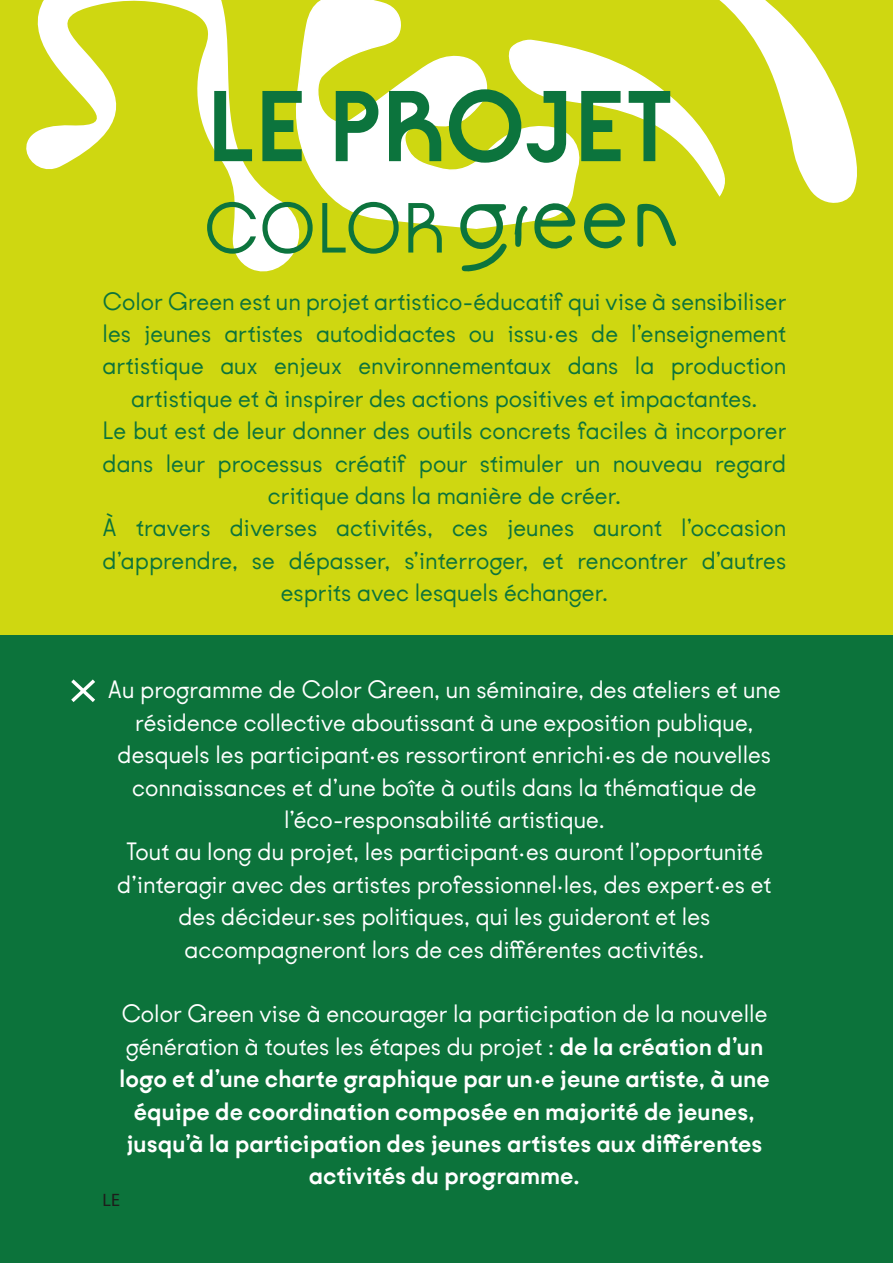
<style>
.page{position:relative;width:893px;height:1263px;background:#fff}
.page>*{position:absolute;margin:0;border:0;box-sizing:border-box;transform-origin:0 0}
.t1{font:700 108px "Kobe 1.1";color:#0c743d}
.t2{font:76.2px "Kobe 1.1";color:#0c743d}
.t3{font:27px/32.4px "Kobe 1.1";color:#0c733b;text-align:center}
.t4{font:27px/32.4px "Kobe 1.1";color:#fff;text-align:center}
.t5{font:700 27px/32.4px "Kobe 1.1";color:#fff;text-align:center}
.t6{font:18px "Myriad Pro";color:#1d1d1b}
.s1{font-weight:400}
</style>
<div class="page">
<div style="left:0;top:0;width:893px;height:642px;background:#cfd711"></div>
<div style="left:0;top:635px;width:893px;height:628px;background:#0c733b"></div>
<svg style="left:26px;top:0;width:274px;height:272px"></svg>
<svg style="left:719px;top:0;width:138px;height:203px"></svg>
<svg style="left:292px;top:0;width:167px;height:230px"></svg>
<svg style="left:459px;top:38px;width:269px;height:233px"></svg>
<svg style="left:71px;top:679px;width:24px;height:23px"></svg>
<h1 class="t1" style="left:206px;top:66px;width:468px">LE PROJET</h1>
<h2 class="t2" style="left:203px;top:186px;width:244px">COLOR</h2>
<p class="t3" style="left:103px;top:285px;width:686px">Color Green est un projet artistico-éducatif qui vise à sensibiliser les jeunes artistes autodidactes ou issu·es de l’enseignement artistique aux enjeux environnementaux dans la production artistique et à inspirer des actions positives et impactantes.<br>Le but est de leur donner des outils concrets faciles à incorporer dans leur processus créatif pour stimuler un nouveau regard critique dans la manière de créer.<br>À travers diverses activités, ces jeunes auront l’occasion d’apprendre, se dépasser, s’interroger, et rencontrer d’autres esprits avec lesquels échanger.</p>
<p class="t4" style="left:108px;top:674px;width:674px">Au programme de Color Green, un séminaire, des ateliers et une résidence collective aboutissant à une exposition publique, desquels les participant·es ressortiront enrichi·es de nouvelles connaissances et d’une boîte à outils dans la thématique de l’éco-responsabilité artistique.<br>Tout au long du projet, les participant·es auront l’opportunité d’interagir avec des artistes professionnel·les, des expert·es et des décideur·ses politiques, qui les guideront et les accompagneront lors de ces différentes activités.</p>
<p class="t5" style="left:119px;top:999px;width:652px"><span class="s1">Color Green vise à encourager la participation de la nouvelle génération à toutes les étapes du projet :</span> de la création d’un logo et d’une charte graphique par un·e jeune artiste, à une équipe de coordination composée en majorité de jeunes, jusqu’à la participation des jeunes artistes aux différentes activités du programme.</p>
<p class="t6" style="left:103px;top:1189px;width:19px">LE</p>
</div>
